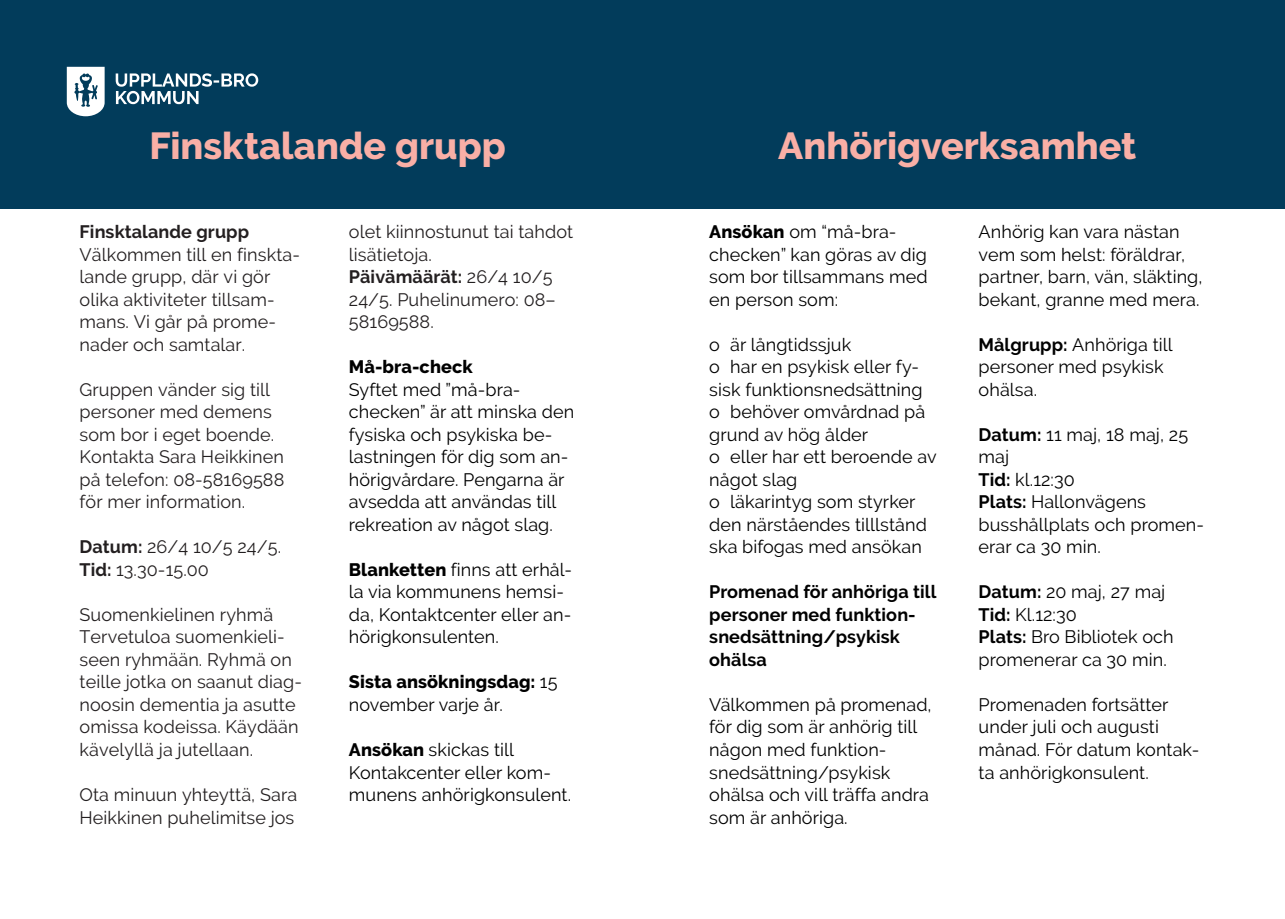
<style>
.page{position:relative;width:1285px;height:919px;background:#fff}
.page>*{position:absolute;margin:0;border:0;box-sizing:border-box;transform-origin:0 0}
.t1{font:800 37.5px "Raleway";color:#f9afa6}
.t2{font:18px/22.5px "Raleway";letter-spacing:.005em;color:#000}
.t3{font:18px/22.5px "Raleway";letter-spacing:.005em;color:#231f20}
.t4{font:700 18px/22.5px "Raleway";letter-spacing:.005em;color:#000}
.t5{font:800 18px/22.5px "Raleway";letter-spacing:.005em;color:#000}
.t6{font:700 18px "Raleway";letter-spacing:.005em;color:#231f20}
.s1{font-weight:700}
.s2{font-weight:800}
.s3{font-weight:400}
</style>
<div class="page">
<div style="left:0;top:0;width:642px;height:208px;background:#023c5b"></div>
<svg style="left:67px;top:67px;width:38px;height:49px"></svg>
<svg style="left:116px;top:73px;width:142px;height:31px"></svg>
<div style="left:588px;top:0;width:696px;height:208px;background:#023c5b"></div>
<h1 class="t1" style="left:149px;top:124px;width:357px">Finsktalande grupp</h1>
<h1 class="t1" style="left:778px;top:124px;width:359px">Anhörigverksamhet</h1>
<p class="t6" style="left:80px;top:221px;width:171px">Finsktalande grupp</p>
<p class="t3" style="left:80px;top:243px;width:222px">Välkommen till en finskta&shy;lande grupp, där vi gör olika aktiviteter tillsam&shy;mans. Vi går på prome&shy;nader och samtalar.</p>
<p class="t3" style="left:80px;top:378px;width:206px">Gruppen vänder sig till personer med demens som bor i eget boende.<br>Kontakta Sara Heikkinen på telefon: 08-58169588 för mer information.</p>
<p class="t3" style="left:80px;top:535px;width:203px"><span class="s1">Datum:</span> 26/4 10/5 24/5.<br><span class="s1">Tid:</span> 13.30-15.00</p>
<p class="t3" style="left:80px;top:603px;width:224px">Suomenkielinen ryhmä<br>Tervetuloa suomenkieli&shy;seen ryhmään. Ryhmä on teille jotka on saanut diag&shy;noosin dementia ja asutte omissa kodeissa. Käydään kävelyllä ja jutellaan.</p>
<p class="t3" style="left:80px;top:783px;width:219px">Ota minuun yhteyttä, Sara<br>Heikkinen puhelimitse jos</p>
<p class="t3" style="left:349px;top:220px;width:226px">olet kiinnostunut tai tahdot lisätietoja.<br><span class="s1">Päivämäärät:</span> 26/4 10/5<br>24/5. Puhelinumero: 08–<br>58169588.</p>
<p class="t5" style="left:349px;top:356px;width:125px">Må-bra-check</p>
<p class="t2" style="left:349px;top:378px;width:227px">Syftet med ”må-bra&shy;checken” är att minska den fysiska och psykiska be&shy;lastningen för dig som an&shy;hörigvårdare. Pengarna är avsedda att användas till rekreation av något slag.</p>
<p class="t2" style="left:349px;top:558px;width:225px"><span class="s2">Blanketten</span> finns att erhål&shy;la via kommunens hemsi&shy;da, Kontaktcenter eller an&shy;hörigkonsulenten.</p>
<p class="t5" style="left:349px;top:671px;width:210px">Sista ansökningsdag: <span class="s3">15 november varje år.</span></p>
<p class="t2" style="left:349px;top:738px;width:224px"><span class="s2">Ansökan</span> skickas till<br>Kontakcenter eller kom&shy;munens anhörigkonsulent.</p>
<p class="t2" style="left:709px;top:220px;width:220px"><span class="s2">Ansökan</span> om “må-bra&shy;checken” kan göras av dig som bor tillsammans med en person som:</p>
<p class="t2" style="left:709px;top:333px;width:229px">o är långtidssjuk<br>o har en psykisk eller fy&shy;sisk funktionsnedsättning o behöver omvårdnad på grund av hög ålder<br>o eller har ett beroende av något slag<br>o läkarintyg som styrker den närståendes tilllstånd ska bifogas med ansökan</p>
<p class="t4" style="left:709px;top:581px;width:229px">Promenad för anhöriga till personer med funktion&shy;snedsättning/psykisk ohälsa</p>
<p class="t2" style="left:709px;top:693px;width:224px">Välkommen på promenad, för dig som är anhörig till någon med funktion&shy;snedsättning/psykisk ohälsa och vill träffa andra som är anhöriga.</p>
<p class="t2" style="left:978px;top:220px;width:225px">Anhörig kan vara nästan vem som helst: föräldrar, partner, barn, vän, släkting, bekant, granne med mera.</p>
<p class="t2" style="left:978px;top:333px;width:195px"><span class="s1">Målgrupp:</span> Anhöriga till personer med psykisk ohälsa.</p>
<p class="t2" style="left:978px;top:423px;width:227px"><span class="s1">Datum:</span> 11 maj, 18 maj, 25 maj<br><span class="s1">Tid:</span> kl.12:30<br><span class="s1">Plats:</span> Hallonvägens busshållplats och promen&shy;erar ca 30 min.</p>
<p class="t2" style="left:978px;top:580px;width:197px"><span class="s1">Datum:</span> 20 maj, 27 maj<br><span class="s1">Tid:</span> Kl.12:30<br><span class="s1">Plats:</span> Bro Bibliotek och promenerar ca 30 min.</p>
<p class="t2" style="left:978px;top:693px;width:222px">Promenaden fortsätter under juli och augusti månad. För datum kontak&shy;ta anhörigkonsulent.</p>
</div>
